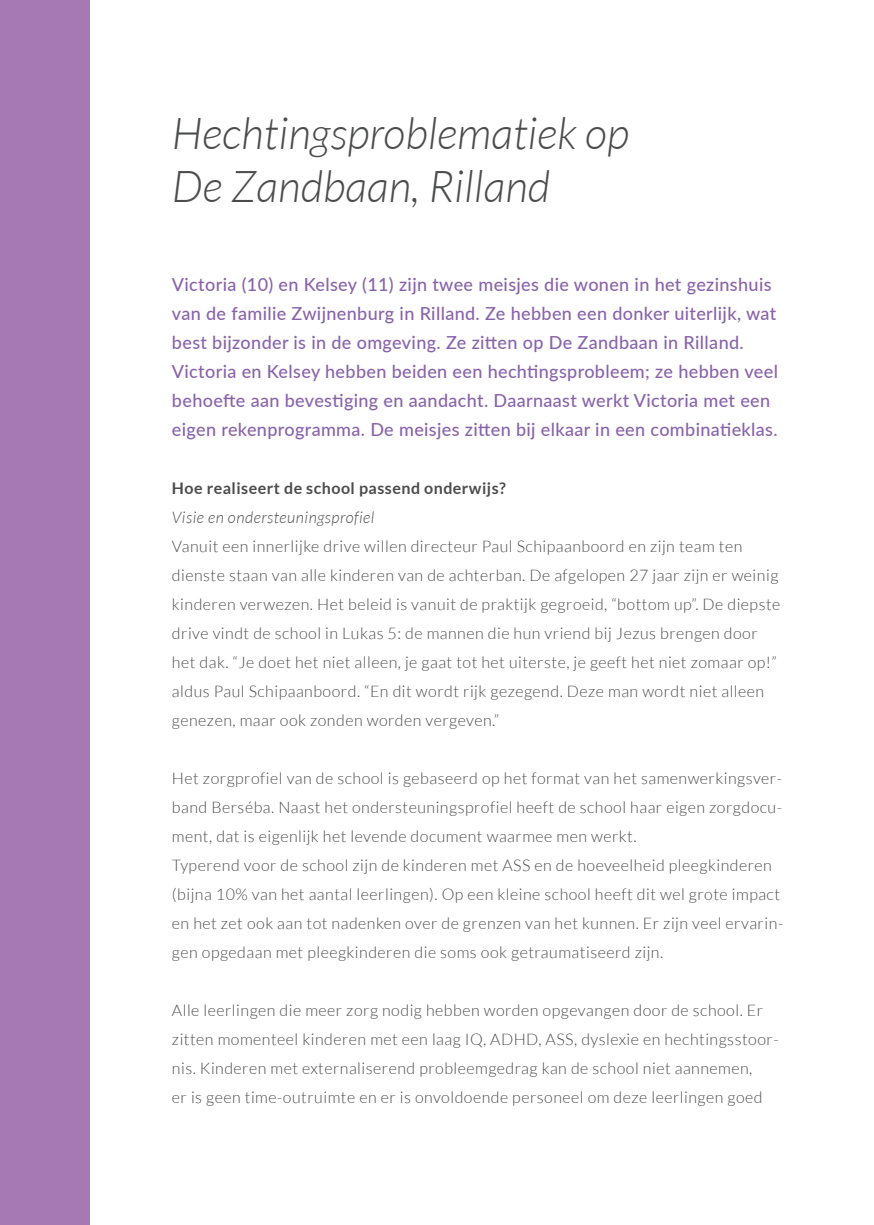
<style>
.page{position:relative;width:874px;height:1225px;background:#fff}
.page>*{position:absolute;margin:0;border:0;box-sizing:border-box;transform-origin:0 0}
.t1{font:italic 300 44px/52.8px "Lato";color:#4b4c4d}
.t2{font:500 18px/29px "Lato";letter-spacing:.02em;color:#8963aa}
.t3{font:300 16px/29px "Lato";letter-spacing:.03em;color:#4b4c4d}
.t4{font:700 16px "Lato";letter-spacing:.03em;color:#4b4c4d}
.t5{font:italic 300 16px "Lato";letter-spacing:.03em;color:#4b4c4d}
</style>
<div class="page">
<div style="left:0;top:0;width:89px;height:1225px;background:#a679b5"></div>
<h1 class="t1" style="left:172px;top:108px;width:458px">Hechtingsproblematiek op<br>De Zandbaan, Rilland</h1>
<p class="t2" style="left:172px;top:269px;width:607px">Victoria (10) en Kelsey (11) zijn twee meisjes die wonen in het gezinshuis van de familie Zwijnenburg in Rilland. Ze hebben een donker uiterlijk, wat best bijzonder is in de omgeving. Ze zitten op De Zandbaan in Rilland.<br>Victoria en Kelsey hebben beiden een hechtingsprobleem; ze hebben veel behoefte aan bevestiging en aandacht. Daarnaast werkt Victoria met een eigen rekenprogramma. De meisjes zitten bij elkaar in een combinatieklas.</p>
<p class="t4" style="left:172px;top:479px;width:335px">Hoe realiseert de school passend onderwijs?</p>
<p class="t5" style="left:172px;top:509px;width:204px">Visie en ondersteuningsprofiel</p>
<p class="t3" style="left:172px;top:532px;width:609px">Vanuit een innerlijke drive willen directeur Paul Schipaanboord en zijn team ten dienste staan van alle kinderen van de achterban. De afgelopen 27 jaar zijn er weinig kinderen verwezen. Het beleid is vanuit de praktijk gegroeid, “bottom up”. De diepste drive vindt de school in Lukas 5: de mannen die hun vriend bij Jezus brengen door het dak. “Je doet het niet alleen, je gaat tot het uiterste, je geeft het niet zomaar op!” aldus Paul Schipaanboord. “En dit wordt rijk gezegend. Deze man wordt niet alleen genezen, maar ook zonden worden vergeven.”</p>
<p class="t3" style="left:172px;top:764px;width:612px">Het zorgprofiel van de school is gebaseerd op het format van het samenwerkingsver&shy;band Berséba. Naast het ondersteuningsprofiel heeft de school haar eigen zorgdocu&shy;ment, dat is eigenlijk het levende document waarmee men werkt.<br>Typerend voor de school zijn de kinderen met ASS en de hoeveelheid pleegkinderen (bijna 10% van het aantal leerlingen). Op een kleine school heeft dit wel grote impact en het zet ook aan tot nadenken over de grenzen van het kunnen. Er zijn veel ervarin&shy;gen opgedaan met pleegkinderen die soms ook getraumatiseerd zijn.</p>
<p class="t3" style="left:172px;top:996px;width:608px">Alle leerlingen die meer zorg nodig hebben worden opgevangen door de school. Er zitten momenteel kinderen met een laag IQ, ADHD, ASS, dyslexie en hechtingsstoor&shy;nis. Kinderen met externaliserend probleemgedrag kan de school niet aannemen,<br>er is geen time-outruimte en er is onvoldoende personeel om deze leerlingen goed</p>
</div>
